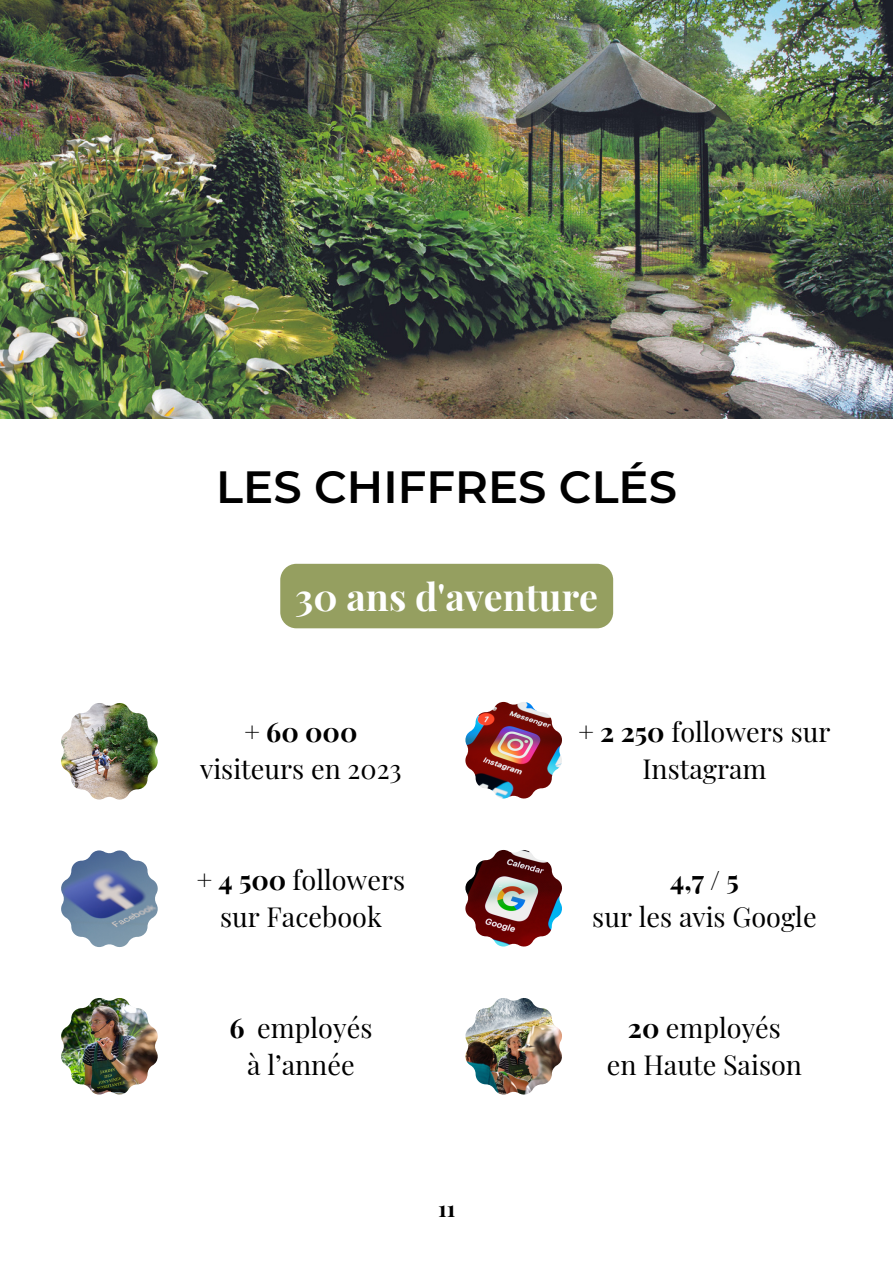
<style>
.page{position:relative;width:893px;height:1264px;background:#fff}
.page>*{position:absolute;margin:0;border:0;box-sizing:border-box;transform-origin:0 0}
.t1{font:600 45px "Montserrat";color:#000}
.t2{font:700 37.5px "Playfair Display";color:#fff}
.t3{font:27px/37.2px "Playfair Display";color:#000;text-align:center}
.t4{font:700 27px "Playfair Display";color:#000}
.t5{font:700 22.5px "Playfair Display";color:#000}
.s1{font-weight:700}
</style>
<div class="page">
<img style="left:0;top:0;width:892px;height:418px">
<img style="left:61px;top:850px;width:97px;height:97px">
<div style="left:280px;top:564px;width:333px;height:64px;background:#959f60"></div>
<img style="left:465px;top:702px;width:97px;height:96px">
<img style="left:465px;top:850px;width:97px;height:96px">
<img style="left:465px;top:998px;width:97px;height:96px">
<img style="left:61px;top:703px;width:97px;height:96px">
<img style="left:61px;top:998px;width:97px;height:96px">
<h2 class="t1" style="left:216px;top:459px;width:462px">LES CHIFFRES CLÉS</h2>
<p class="t2" style="left:295px;top:570px;width:304px">30 ans d'aventure</p>
<p class="t4" style="left:244px;top:713px;width:114px">+ 60 000</p>
<p class="t3" style="left:200px;top:749px;width:203px">visiteurs en 2023</p>
<p class="t3" style="left:578px;top:712px;width:253px"><span class="s1">+ 2 250</span> followers sur<br>Instagram</p>
<p class="t3" style="left:197px;top:860px;width:210px"><span class="s1">+ 4 500</span> followers sur Facebook</p>
<p class="t4" style="left:670px;top:861px;width:70px">4,7 / 5</p>
<p class="t3" style="left:592px;top:897px;width:226px">sur les avis Google</p>
<p class="t3" style="left:229px;top:1008px;width:144px"><span class="s1">6</span> employés</p>
<p class="t3" style="left:247px;top:1045px;width:109px">à l’année</p>
<p class="t5" style="left:438px;top:1192px;width:19px">11</p>
<p class="t3" style="left:628px;top:1008px;width:155px"><span class="s1">20</span> employés</p>
<p class="t3" style="left:607px;top:1045px;width:196px">en Haute Saison</p>
</div>
